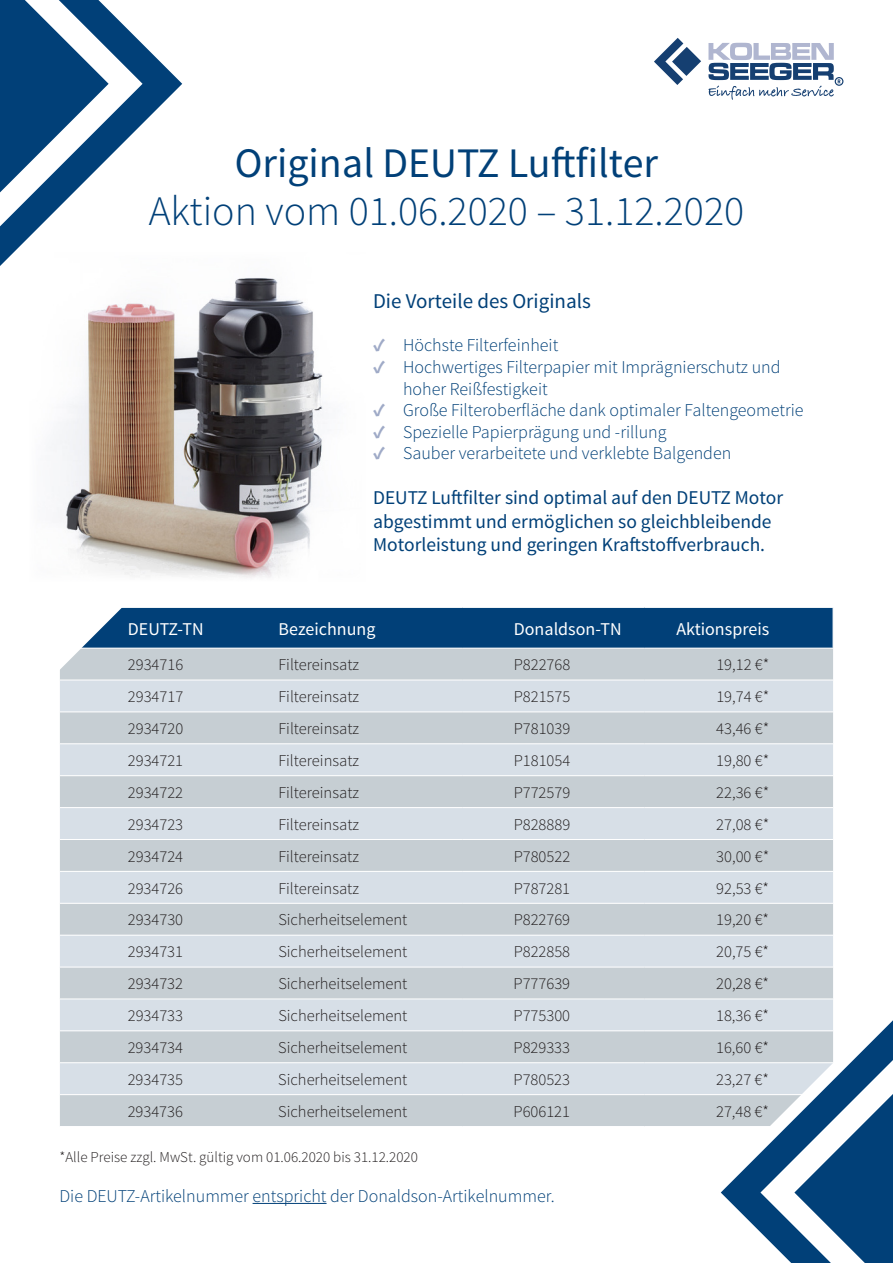
<style>
.page{position:relative;width:893px;height:1263px;background:#fff}
.page>*{position:absolute;margin:0;border:0;box-sizing:border-box;transform-origin:0 0}
.t1{font:300 42px "Source Sans Pro";color:#014078}
.t2{font:42px "Source Sans Pro";color:#014078}
.t3{font:21px "Source Sans Pro";color:#014078}
.t4{font:19.5px/23.4px "Source Sans Pro";color:#014078}
.t5{font:300 18px/21.6px "Source Sans Pro";color:#014078}
.t6{font:18px "Source Sans Pro";color:#fff}
.t7{font:300 16.5px "Source Sans Pro";color:#231f20}
.t8{font:300 15px "Source Sans Pro";color:#231f20}
.s1{font-weight:900;color:#9faac7}
</style>
<div class="page">
<div style="left:60px;top:1095px;width:661px;height:31px;background:#c6ced3"></div>
<svg style="left:60px;top:683px;width:773px;height:411px;background:#cfd7dd"></svg>
<hr style="left:60px;top:711px;width:159px;height:1px;background:#fff">
<hr style="left:219px;top:711px;width:244px;height:1px;background:#fff">
<hr style="left:463px;top:711px;width:181px;height:1px;background:#fff">
<hr style="left:644px;top:711px;width:189px;height:1px;background:#fff">
<hr style="left:60px;top:743px;width:159px;height:1px;background:#fff">
<hr style="left:219px;top:743px;width:244px;height:1px;background:#fff">
<hr style="left:463px;top:743px;width:181px;height:1px;background:#fff">
<hr style="left:644px;top:743px;width:189px;height:1px;background:#fff">
<hr style="left:60px;top:775px;width:159px;height:1px;background:#fff">
<hr style="left:219px;top:775px;width:244px;height:1px;background:#fff">
<hr style="left:463px;top:775px;width:181px;height:1px;background:#fff">
<hr style="left:644px;top:775px;width:189px;height:1px;background:#fff">
<hr style="left:60px;top:807px;width:159px;height:1px;background:#fff">
<hr style="left:219px;top:807px;width:244px;height:1px;background:#fff">
<hr style="left:463px;top:807px;width:181px;height:1px;background:#fff">
<hr style="left:644px;top:807px;width:189px;height:1px;background:#fff">
<hr style="left:60px;top:839px;width:159px;height:1px;background:#fff">
<hr style="left:219px;top:839px;width:244px;height:1px;background:#fff">
<hr style="left:463px;top:839px;width:181px;height:1px;background:#fff">
<hr style="left:644px;top:839px;width:189px;height:1px;background:#fff">
<hr style="left:60px;top:871px;width:159px;height:1px;background:#fff">
<hr style="left:219px;top:871px;width:244px;height:1px;background:#fff">
<hr style="left:463px;top:871px;width:181px;height:1px;background:#fff">
<hr style="left:644px;top:871px;width:189px;height:1px;background:#fff">
<hr style="left:60px;top:903px;width:159px;height:1px;background:#fff">
<hr style="left:219px;top:903px;width:244px;height:1px;background:#fff">
<hr style="left:463px;top:903px;width:181px;height:1px;background:#fff">
<hr style="left:644px;top:903px;width:189px;height:1px;background:#fff">
<hr style="left:60px;top:935px;width:159px;height:1px;background:#fff">
<hr style="left:219px;top:935px;width:244px;height:1px;background:#fff">
<hr style="left:463px;top:935px;width:181px;height:1px;background:#fff">
<hr style="left:644px;top:935px;width:189px;height:1px;background:#fff">
<hr style="left:60px;top:967px;width:159px;height:1px;background:#fff">
<hr style="left:219px;top:967px;width:244px;height:1px;background:#fff">
<hr style="left:463px;top:967px;width:181px;height:1px;background:#fff">
<hr style="left:644px;top:967px;width:189px;height:1px;background:#fff">
<hr style="left:60px;top:998px;width:159px;height:1px;background:#fff">
<hr style="left:219px;top:998px;width:244px;height:1px;background:#fff">
<hr style="left:463px;top:998px;width:181px;height:1px;background:#fff">
<hr style="left:644px;top:998px;width:189px;height:1px;background:#fff">
<hr style="left:60px;top:1030px;width:159px;height:1px;background:#fff">
<hr style="left:219px;top:1030px;width:244px;height:1px;background:#fff">
<hr style="left:463px;top:1030px;width:181px;height:1px;background:#fff">
<hr style="left:644px;top:1030px;width:189px;height:1px;background:#fff">
<hr style="left:60px;top:1062px;width:159px;height:1px;background:#fff">
<hr style="left:219px;top:1062px;width:244px;height:1px;background:#fff">
<hr style="left:463px;top:1062px;width:181px;height:1px;background:#fff">
<hr style="left:644px;top:1062px;width:189px;height:1px;background:#fff">
<hr style="left:253px;top:1203px;width:74px;height:1px;background:#014078">
<svg style="left:60px;top:607px;width:773px;height:76px;background:#698ba9"></svg>
<img style="left:50px;top:278px;width:273px;height:300px">
<svg style="left:721px;top:1020px;width:172px;height:243px"></svg>
<svg style="left:0;top:44px;width:182px;height:222px"></svg>
<svg style="left:0;top:0;width:143px;height:226px"></svg>
<svg style="left:654px;top:38px;width:47px;height:47px"></svg>
<svg style="left:708px;top:43px;width:135px;height:57px"></svg>
<h1 class="t2" style="left:235px;top:137px;width:425px">Original DEUTZ Luftfilter</h1>
<h1 class="t1" style="left:149px;top:186px;width:597px">Aktion vom 01.06.2020 – 31.12.2020</h1>
<p class="t3" style="left:373px;top:288px;width:219px">Die Vorteile des Originals</p>
<p class="t5" style="left:373px;top:335px;width:187px"><span class="s1">✓</span> Höchste Filterfeinheit</p>
<p class="t5" style="left:403px;top:356px;width:379px;text-indent:-30px"><span class="s1">✓</span> Hochwertiges Filterpapier mit Imprägnierschutz und hoher Reißfestigkeit</p>
<p class="t5" style="left:373px;top:399px;width:432px"><span class="s1">✓</span> Große Filteroberfläche dank optimaler Faltengeometrie</p>
<p class="t5" style="left:373px;top:421px;width:295px"><span class="s1">✓</span> Spezielle Papierprägung und -rillung</p>
<p class="t5" style="left:373px;top:443px;width:360px"><span class="s1">✓</span> Sauber verarbeitete und verklebte Balgenden</p>
<p class="t4" style="left:373px;top:486px;width:412px">DEUTZ Luftfilter sind optimal auf den DEUTZ Motor abgestimmt und ermöglichen so gleichbleibende<br>Motorleistung und geringen Kraftstoffverbrauch.</p>
<p class="t6" style="left:128px;top:617px;width:77px">DEUTZ-TN</p>
<p class="t6" style="left:279px;top:617px;width:98px">Bezeichnung</p>
<p class="t6" style="left:514px;top:617px;width:109px">Donaldson-TN</p>
<p class="t6" style="left:676px;top:617px;width:94px">Aktionspreis</p>
<p class="t7" style="left:128px;top:655px;width:57px">2934716</p>
<p class="t7" style="left:278px;top:655px;width:82px">Filtereinsatz</p>
<p class="t7" style="left:514px;top:655px;width:58px">P822768</p>
<p class="t7" style="left:716px;top:655px;width:54px">19,12 €*</p>
<p class="t7" style="left:128px;top:687px;width:57px">2934717</p>
<p class="t7" style="left:278px;top:687px;width:82px">Filtereinsatz</p>
<p class="t7" style="left:514px;top:687px;width:58px">P821575</p>
<p class="t7" style="left:716px;top:687px;width:54px">19,74 €*</p>
<p class="t7" style="left:128px;top:718px;width:57px">2934720</p>
<p class="t7" style="left:278px;top:718px;width:82px">Filtereinsatz</p>
<p class="t7" style="left:514px;top:718px;width:58px">P781039</p>
<p class="t7" style="left:716px;top:718px;width:54px">43,46 €*</p>
<p class="t7" style="left:128px;top:750px;width:57px">2934721</p>
<p class="t7" style="left:278px;top:750px;width:82px">Filtereinsatz</p>
<p class="t7" style="left:514px;top:750px;width:58px">P181054</p>
<p class="t7" style="left:716px;top:750px;width:54px">19,80 €*</p>
<p class="t7" style="left:128px;top:782px;width:57px">2934722</p>
<p class="t7" style="left:278px;top:782px;width:82px">Filtereinsatz</p>
<p class="t7" style="left:514px;top:782px;width:58px">P772579</p>
<p class="t7" style="left:716px;top:782px;width:54px">22,36 €*</p>
<p class="t7" style="left:128px;top:814px;width:57px">2934723</p>
<p class="t7" style="left:278px;top:814px;width:82px">Filtereinsatz</p>
<p class="t7" style="left:514px;top:814px;width:58px">P828889</p>
<p class="t7" style="left:716px;top:814px;width:54px">27,08 €*</p>
<p class="t7" style="left:128px;top:846px;width:57px">2934724</p>
<p class="t7" style="left:278px;top:846px;width:82px">Filtereinsatz</p>
<p class="t7" style="left:514px;top:846px;width:58px">P780522</p>
<p class="t7" style="left:716px;top:846px;width:54px">30,00 €*</p>
<p class="t7" style="left:128px;top:878px;width:57px">2934726</p>
<p class="t7" style="left:278px;top:878px;width:82px">Filtereinsatz</p>
<p class="t7" style="left:514px;top:878px;width:58px">P787281</p>
<p class="t7" style="left:716px;top:878px;width:54px">92,53 €*</p>
<p class="t7" style="left:128px;top:910px;width:57px">2934730</p>
<p class="t7" style="left:278px;top:910px;width:131px">Sicherheitselement</p>
<p class="t7" style="left:514px;top:910px;width:58px">P822769</p>
<p class="t7" style="left:716px;top:910px;width:54px">19,20 €*</p>
<p class="t7" style="left:128px;top:942px;width:57px">2934731</p>
<p class="t7" style="left:278px;top:942px;width:131px">Sicherheitselement</p>
<p class="t7" style="left:514px;top:942px;width:58px">P822858</p>
<p class="t7" style="left:716px;top:942px;width:54px">20,75 €*</p>
<p class="t7" style="left:128px;top:974px;width:57px">2934732</p>
<p class="t7" style="left:278px;top:974px;width:131px">Sicherheitselement</p>
<p class="t7" style="left:514px;top:974px;width:58px">P777639</p>
<p class="t7" style="left:716px;top:974px;width:54px">20,28 €*</p>
<p class="t7" style="left:128px;top:1006px;width:57px">2934733</p>
<p class="t7" style="left:278px;top:1006px;width:131px">Sicherheitselement</p>
<p class="t7" style="left:514px;top:1006px;width:58px">P775300</p>
<p class="t7" style="left:716px;top:1006px;width:54px">18,36 €*</p>
<p class="t7" style="left:128px;top:1037px;width:57px">2934734</p>
<p class="t7" style="left:278px;top:1037px;width:131px">Sicherheitselement</p>
<p class="t7" style="left:514px;top:1037px;width:58px">P829333</p>
<p class="t7" style="left:716px;top:1037px;width:54px">16,60 €*</p>
<p class="t7" style="left:128px;top:1069px;width:57px">2934735</p>
<p class="t7" style="left:278px;top:1069px;width:131px">Sicherheitselement</p>
<p class="t7" style="left:514px;top:1069px;width:58px">P780523</p>
<p class="t7" style="left:716px;top:1069px;width:54px">23,27 €*</p>
<p class="t7" style="left:128px;top:1101px;width:57px">2934736</p>
<p class="t7" style="left:278px;top:1101px;width:131px">Sicherheitselement</p>
<p class="t7" style="left:514px;top:1101px;width:58px">P606121</p>
<p class="t7" style="left:716px;top:1101px;width:54px">27,48 €*</p>
<p class="t8" style="left:60px;top:1148px;width:360px">*Alle Preise zzgl. MwSt. gültig vom 01.06.2020 bis 31.12.2020</p>
<p class="t5" style="left:60px;top:1185px;width:497px">Die DEUTZ-Artikelnummer entspricht der Donaldson-Artikelnummer.</p>
</div>
